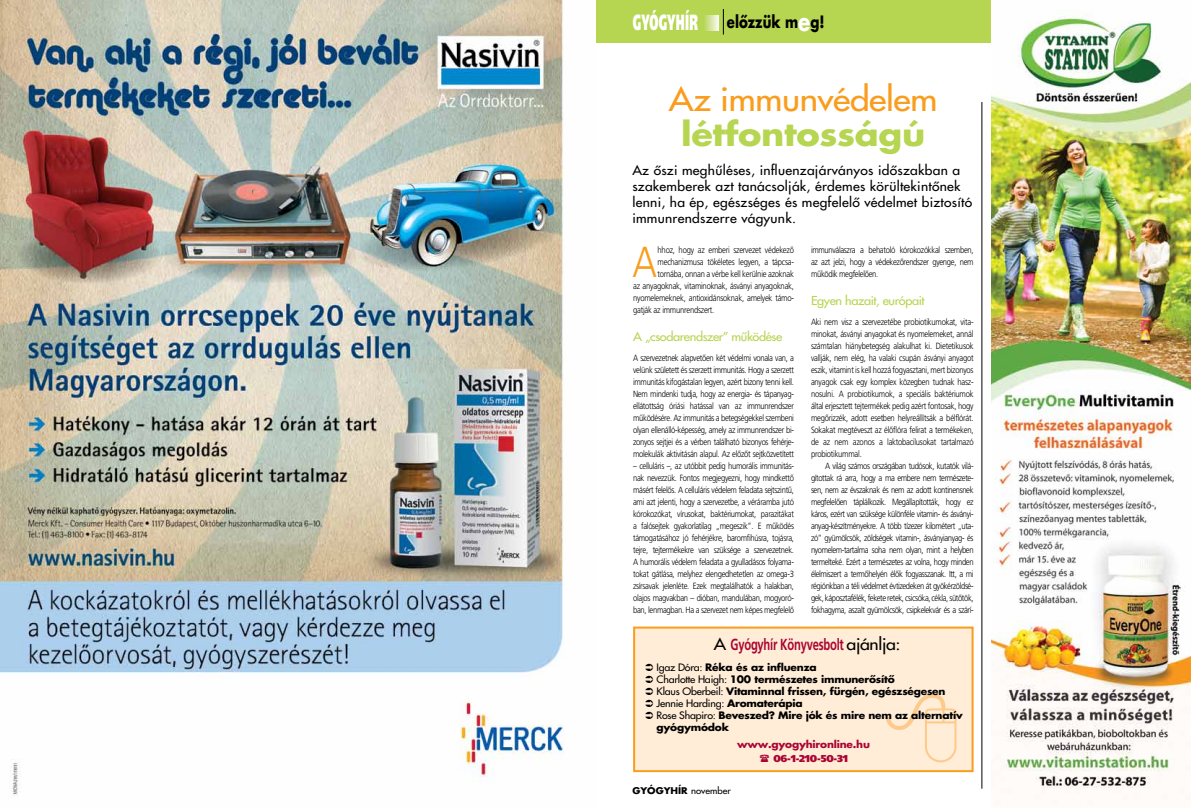
<style>
.page{position:relative;width:1191px;height:808px;background:#fff}
.page>*{position:absolute;margin:0;border:0;box-sizing:border-box;transform-origin:0 0}
.t1{font:300 43.4px "Frutiger Alt";color:#f99d1e;scale:.85 1}
.t2{font:300 32px "Futura Hungary";letter-spacing:-.01em;color:#f99d1e;scale:1.1 1}
.t3{font:700 32px "Futura Hungary";letter-spacing:-.01em;color:#b6d550;scale:1.1 1}
.t4{font:800 22px "Frutiger Alt";letter-spacing:.03em;color:#fff;scale:.5 1}
.t5{font:16.6px "KB Futura Bold";color:#000;scale:.8 1}
.t6{font:700 16px "Frutiger Alt";letter-spacing:-.02em;color:#a90533;scale:.7 1}
.t7{font:300 13px/16px "Futura Hungary";letter-spacing:.02em;color:#000;scale:1.06 1}
.t8{font:300 12px "Futura Hungary";letter-spacing:-.03em;color:#b6d550;scale:1.06 1}
.t9{font:700 10px/12px "Futura Hungary";letter-spacing:-.02em;color:#000;scale:1.06 1}
.t10{font:700 10px "Futura Hungary";letter-spacing:-.02em;color:#a90533;scale:1.06 1}
.t11{font:800 10px "Frutiger Alt";letter-spacing:-.02em;color:#a90533}
.t12{font:300 9px/12px "Frutiger Alt";letter-spacing:-.03em;color:#000;text-align:justify;scale:.85 1}
.t13{font:700 9px "Futura Hungary";color:#000;scale:1.06 1}
.s1{font-size:25px;color:#fff}
.s2{font-family:"Futura Hungary";font-weight:300;color:#000}
.s3{font-weight:300}
</style>
<div class="page">
<div style="left:595px;top:0;width:596px;height:43px;background:#b6d550"></div>
<svg style="left:704px;top:15px;width:14px;height:16px"></svg>
<svg style="left:723px;top:9px;width:1px;height:26px"></svg>
<hr style="left:981px;top:102px;width:1px;height:687px;background:#000">
<img style="left:0;top:0;width:564px;height:794px">
<img style="left:991px;top:0;width:200px;height:789px">
<div style="left:633px;top:626px;width:340px;height:146px;background:#ffedd7;border:2px solid #f99d1e"></div>
<svg style="left:886px;top:694px;width:70px;height:68px"></svg>
<h3 class="t4" style="left:633px;top:9px;width:132px">Gyógyhír</h3>
<h3 class="t5" style="left:727px;top:10px;width:124px">elôzzük m<span class="s1">e</span>g!</h3>
<h2 class="t2" style="left:669px;top:78px;width:245px">Az immunvédelem</h2>
<h2 class="t3" style="left:681px;top:112px;width:223px">létfontosságú</h2>
<h3 class="t7" style="left:632px;top:162px;width:322px">Az ôszi meghûléses, influenzajárványos idôszakban a szakemberek azt tanácsolják, érdemes körültekintônek lenni, ha ép, egészséges és megfelelô védelmet biztosító immunrendszerre vágyunk.</h3>
<h1 class="t1" style="left:632px;top:237px;width:30px">A</h1>
<p class="t12" style="left:657px;top:244px;width:162px">hhoz, hogy az emberi szervezet védekezô</p>
<p class="t12" style="left:657px;top:256px;width:162px">mechanizmusa tökéletes legyen, a tápcsa-</p>
<p class="t12" style="left:657px;top:268px;width:162px">tornába, onnan a vérbe kell kerülnie azoknak</p>
<p class="t12" style="left:633px;top:280px;width:191px">az anyagoknak, vitaminoknak, ásványi anyagoknak,</p>
<p class="t12" style="left:633px;top:292px;width:191px">nyomelemeknek, antioxidánsoknak, amelyek támo-</p>
<p class="t12" style="left:633px;top:304px;width:97px">gatják az immunrendszert.</p>
<h3 class="t8" style="left:633px;top:329px;width:142px">A „csodarendszer” mûködése</h3>
<p class="t12" style="left:633px;top:352px;width:191px">A szervezetnek alapvetôen két védelmi vonala van, a velünk született és szerzett immunitás. Hogy a szerzett immunitás kifogástalan legyen, azért bizony tenni kell.<br>Nem mindenki tudja, hogy az energia- és tápanyag&shy;ellátottság óriási hatással van az immunrendszer mûködésére. Az immunitás a betegségekkel szembeni olyan ellenálló-képesség, amely az immunrendszer bi&shy;zonyos sejtjei és a vérben található bizonyos fehérje&shy;molekulák aktivitásán alapul. Az elôzôt sejtközvetített</p>
<p class="t12" style="left:633px;top:460px;width:191px">– celluláris –, az utóbbit pedig humorális immunitás&shy;nak nevezzük. Fontos megjegyezni, hogy mindkettô másért felelôs. A celluláris védelem feladata sejtszintû, ami azt jelenti, hogy a szervezetbe, a véráramba jutó kórokozókat, vírusokat, baktériumokat, parazitákat a falósejtek gyakorlatilag „megeszik”. E mûködés támogatásához jó fehérjékre, baromfihúsra, tojásra, tejre, tejtermékekre van szüksége a szervezetnek.<br>A humorális védelem feladata a gyulladásos folyama&shy;tokat gátlása, melyhez elengedhetetlen az omega-3 zsírsavak jelenléte. Ezek megtalálhatók a halakban, olajos magvakban – dióban, mandulában, mogyoró&shy;ban, lenmagban. Ha a szervezet nem képes megfelelô</p>
<p class="t12" style="left:811px;top:244px;width:193px">immunválaszra a behatoló kórokozókkal szemben, az azt jelzi, hogy a védekezôrendszer gyenge, nem mûködik megfelelôen.</p>
<h3 class="t8" style="left:811px;top:293px;width:109px">Egyen hazait, európait</h3>
<p class="t12" style="left:811px;top:316px;width:193px">Aki nem visz a szervezetébe probiotikumokat, vita&shy;minokat, ásványi anyagokat és nyomelemeket, annál számtalan hiánybetegség alakulhat ki. Dietetikusok vallják, nem elég, ha valaki csupán ásványi anyagot eszik, vitamint is kell hozzá fogyasztani, mert bizonyos anyagok csak egy komplex közegben tudnak hasz&shy;nosulni. A probiotikumok, a speciális baktériumok által erjesztett tejtermékek pedig azért fontosak, hogy megôrizzék, adott esetben helyreállítsák a bélflórát.<br>Sokakat megtéveszt az élôflóra felirat a termékeken, de az nem azonos a laktobacilusokat tartalmazó probiotikummal.</p>
<p class="t12" style="left:811px;top:460px;width:193px;text-indent:14px">A világ számos országában tudósok, kutatók vilá&shy;gítottak rá arra, hogy a ma embere nem természete&shy;sen, nem az évszaknak és nem az adott kontinensnek megfelelôen táplálkozik. Megállapították, hogy ez káros, ezért van szüksége különféle vitamin- és ásványi&shy;anyag-készítményekre. A több tízezer kilométert „uta&shy;zó” gyümölcsök, zöldségek vitamin-, ásványianyag- és nyomelem-tartalma soha nem olyan, mint a helyben termelteké. Ezért a természetes az volna, hogy minden élelmiszert a termôhelyén élôk fogyasszanak. Itt, a mi régiónkban a téli védelmet évtizedeken át gyökérzöldsé&shy;gek, káposztafélék, fekete retek, csicsóka, cékla, sütôtök, fokhagyma, aszalt gyümölcsök, csipkelekvár és a szárí-</p>
<h3 class="t6" style="left:714px;top:635px;width:268px"><span class="s2">A</span> Gyógyhír Könyvesbolt <span class="s2">ajánlja:</span></h3>
<p class="t9" style="left:656px;top:661px;width:290px"><span class="s3">Igaz Dóra:</span> Réka és az influenza<br><span class="s3">Charlotte Haigh:</span> 100 természetes immunerôsítô<br><span class="s3">Klaus Oberbeil:</span> Vitaminnal frissen, fürgén, egészségesen <span class="s3">Jennie Harding:</span> Aromaterápia<br><span class="s3">Rose Shapiro:</span> Beveszed? Mire jók és mire nem az alternatív gyógymódok</p>
<p class="t10" style="left:737px;top:737px;width:127px">www.gyogyhironline.hu</p>
<p class="t11" style="left:773px;top:752px;width:76px">06-1-210-50-31</p>
<p class="t13" style="left:632px;top:784px;width:94px">Gyógyhír <span class="s3">november</span></p>
</div>
